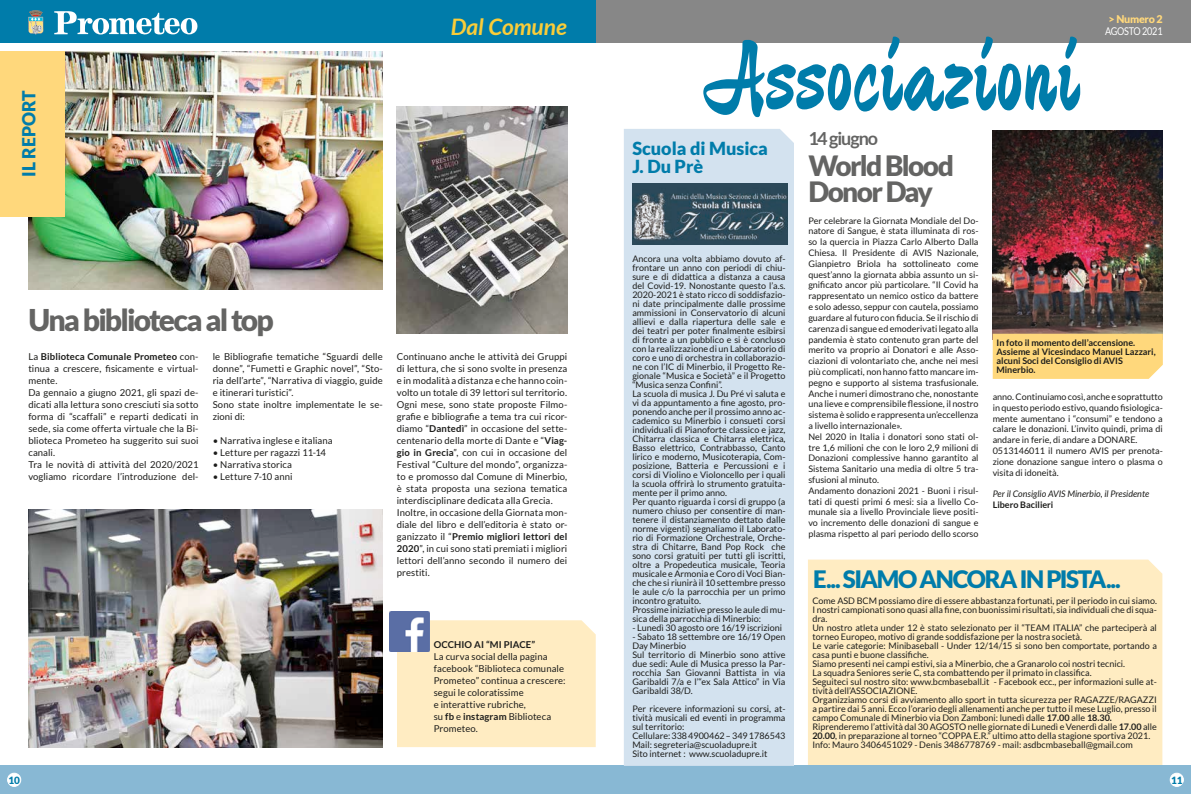
<style>
.page{position:relative;width:1191px;height:794px;background:#fff}
.page>*{position:absolute;margin:0;border:0;box-sizing:border-box;transform-origin:0 0}
.t1{font:100px "Devonshire";color:#007caa}
.t2{font:900 30px "Lato";letter-spacing:-.065em;color:#646463}
.t3{font:900 28px/26.8px "Lato";letter-spacing:-.06em;color:#646463}
.t4{font:900 24px "Lato";letter-spacing:-.06em;color:#007caa}
.t5{font:italic 700 22.7px "Lato";color:#facd39}
.t6{font:900 18px/18px "Lato";color:#007caa}
.t7{font:700 18px "Lato";letter-spacing:-.06em;color:#646463}
.t8{font:10.7px "Lato";letter-spacing:-.025em;color:#fff;scale:.85 1}
.t9{font:900 10.7px "Lato";letter-spacing:-.025em;color:#ffd87c}
.t10{font:900 10px "Lato";color:#007caa}
.t11{font:9.5px/12px "Lato";letter-spacing:.01em;color:#1d1d1b}
.t12{font:700 9.5px "Lato";letter-spacing:.005em;color:#1d1d1b}
.t13{font:9px/9px "Lato";color:#1d1d1b}
.t14{font:700 9px/9px "Lato";color:#1d1d1b}
.t15{font:italic 9px "Lato";color:#1d1d1b}
.s1{font-weight:700}
</style>
<div class="page">
<img style="left:28px;top:51px;width:355px;height:238px">
<div style="left:808px;top:559px;width:354px;height:207px;background:#ffecc2"></div>
<div style="left:397px;top:620px;width:199px;height:127px;background:#ffecc2"></div>
<div style="left:595px;top:0;width:596px;height:43px;background:#878787"></div>
<div style="left:0;top:766px;width:595px;height:28px;background:#88b8d4"></div>
<div style="left:8px;top:773px;width:13px;height:13px;background:#fff;border-radius:50%"></div>
<div style="left:7px;top:772px;width:14px;height:15px;border:1px solid #fff;border-radius:50%"></div>
<div style="left:596px;top:766px;width:595px;height:28px;background:#88b8d4"></div>
<div style="left:1170px;top:773px;width:13px;height:13px;background:#fff;border-radius:50%"></div>
<div style="left:1169px;top:772px;width:14px;height:15px;border:1px solid #fff;border-radius:50%"></div>
<div style="left:624px;top:129px;width:170px;height:637px;background:#d3e2ef"></div>
<img style="left:632px;top:184px;width:155px;height:60px">
<img style="left:992px;top:130px;width:170px;height:204px">
<div style="left:992px;top:334px;width:170px;height:45px;background:#ffd87c"></div>
<div style="left:0;top:51px;width:64px;height:165px;background:#ffd87c"></div>
<div style="left:0;top:0;width:595px;height:43px;background:#007caa"></div>
<svg style="left:54px;top:11px;width:144px;height:24px"></svg>
<svg style="left:28px;top:10px;width:16px;height:25px"></svg>
<img style="left:28px;top:509px;width:355px;height:238px">
<img style="left:397px;top:106px;width:170px;height:228px">
<img style="left:390px;top:611px;width:40px;height:40px">
<h3 class="t6" style="left:20px;top:177px;width:88px;rotate:-90deg">IL REPORT</h3>
<h3 class="t5" style="left:451px;top:13px;width:117px">Dal Comune</h3>
<h2 class="t2" style="left:28px;top:302px;width:247px">Una biblioteca al top</h2>
<p class="t11" style="left:28px;top:350px;width:172px">La <span class="s1">Biblioteca Comunale Prometeo</span> con&shy;tinua a crescere, fisicamente e virtual&shy;mente.<br>Da gennaio a giugno 2021, gli spazi de&shy;dicati alla lettura sono cresciuti sia sotto forma di “scaffali” e reparti dedicati in sede, sia come offerta virtuale che la Bi&shy;blioteca Prometeo ha suggerito sui suoi canali.<br>Tra le novità di attività del 2020/2021 vogliamo ricordare l’introduzione del-</p>
<p class="t11" style="left:213px;top:350px;width:172px">le Bibliografie tematiche “Sguardi delle donne”, “Fumetti e Graphic novel”, “Sto&shy;ria dell’arte”, “Narrativa di viaggio, guide e itinerari turistici”.<br>Sono state inoltre implementate le se&shy;zioni di:</p>
<p class="t11" style="left:213px;top:434px;width:121px">• Narrativa inglese e italiana</p>
<p class="t11" style="left:213px;top:446px;width:115px">• Letture per ragazzi 11-14</p>
<p class="t11" style="left:213px;top:458px;width:81px">• Narrativa storica</p>
<p class="t11" style="left:213px;top:470px;width:81px">• Letture 7-10 anni</p>
<p class="t11" style="left:397px;top:350px;width:172px">Continuano anche le attività dei Gruppi di lettura, che si sono svolte in presenza e in modalità a distanza e che hanno coin&shy;volto un totale di 39 lettori sul territorio.<br>Ogni mese, sono state proposte Filmo&shy;grafie e bibliografie a tema tra cui ricor&shy;diamo “<span class="s1">Dantedì</span>” in occasione del sette&shy;centenario della morte di Dante e “<span class="s1">Viag&shy;gio in Grecia</span>”, con cui in occasione del Festival “Culture del mondo”, organizza&shy;to e promosso dal Comune di Minerbio, è stata proposta una seziona tematica interdisciplinare dedicata alla Grecia.<br>Inoltre, in occasione della Giornata mon&shy;diale del libro e dell’editoria è stato or&shy;ganizzato il “<span class="s1">Premio migliori lettori del 2020</span>”, in cui sono stati premiati i migliori lettori dell’anno secondo il numero dei prestiti.</p>
<p class="t12" style="left:434px;top:638px;width:103px">OCCHIO AI “MI PIACE”</p>
<p class="t11" style="left:434px;top:650px;width:133px">La curva social della pagina facebook “Biblioteca comunale<br>Prometeo” continua a crescere: segui le coloratissime<br>e interattive rubriche,<br>su <span class="s1">fb</span> e <span class="s1">instagram</span> Biblioteca<br>Prometeo.</p>
<p class="t9" style="left:1108px;top:13px;width:55px">&gt; Numero 2</p>
<h1 class="t1" style="left:706px;top:11px;width:375px">Associazioni</h1>
<h3 class="t6" style="left:632px;top:139px;width:137px">Scuola di Musica<br>J. Du Prè</h3>
<h3 class="t7" style="left:808px;top:128px;width:71px">14 giugno</h3>
<h3 class="t3" style="left:808px;top:151px;width:147px">World Blood<br>Donor Day</h3>
<p class="t8" style="left:1105px;top:25px;width:69px">AGOSTO 2021</p>
<p class="t13" style="left:632px;top:254px;width:155px">Ancora una volta abbiamo dovuto af&shy;frontare un anno con periodi di chiu&shy;sure e di didattica a distanza a causa del Covid-19. Nonostante questo l’a.s.<br>2020-2021 è stato ricco di soddisfazio&shy;ni date principalmente dalle prossime ammissioni in Conservatorio di alcuni allievi e dalla riapertura delle sale e dei teatri per poter finalmente esibirsi di fronte a un pubblico e si è concluso con la realizzazione di un Laboratorio di coro e uno di orchestra in collaborazio&shy;ne con l’IC di Minerbio, il Progetto Re&shy;gionale “Musica e Società” e il Progetto “Musica senza Confini”.<br>La scuola di musica J. Du Pré vi saluta e vi da appuntamento a fine agosto, pro&shy;ponendo anche per il prossimo anno ac&shy;cademico su Minerbio i consueti corsi individuali di Pianoforte classico e jazz, Chitarra classica e Chitarra elettrica, Basso elettrico, Contrabbasso, Canto lirico e moderno, Musicoterapia, Com&shy;posizione, Batteria e Percussioni e i corsi di Violino e Violoncello per i quali la scuola offrirà lo strumento gratuita&shy;mente per il primo anno.<br>Per quanto riguarda i corsi di gruppo (a numero chiuso per consentire di man&shy;tenere il distanziamento dettato dalle norme vigenti) segnaliamo il Laborato&shy;rio di Formazione Orchestrale, Orche&shy;stra di Chitarre, Band Pop Rock che sono corsi gratuiti per tutti gli iscritti, oltre a Propedeutica musicale, Teoria musicale e Armonia e Coro di Voci Bian&shy;che che si riunirà il 10 settembre presso le aule c/o la parrocchia per un primo incontro gratuito.<br>Prossime iniziative presso le aule di mu&shy;sica della parrocchia di Minerbio:</p>
<p class="t13" style="left:632px;top:623px;width:151px">- Lunedì 30 agosto ore 16/19 iscrizioni</p>
<p class="t13" style="left:632px;top:632px;width:155px">- Sabato 18 settembre ore 16/19 Open<br>Day Minerbio<br>Sul territorio di Minerbio sono attive due sedi: Aule di Musica presso la Par&shy;rocchia San Giovanni Battista in via<br>Garibaldi 7/a e l’“ex Sala Attico” in Via<br>Garibaldi 38/D.</p>
<p class="t13" style="left:632px;top:704px;width:155px">Per ricevere informazioni su corsi, at&shy;tività musicali ed eventi in programma sul territorio:<br>Cellulare: 338 4900462 – 349 1786543<br>Mail: segreteria@scuoladupre.it<br>Sito internet : www.scuoladupre.it</p>
<p class="t13" style="left:808px;top:215px;width:172px;line-height:10.8px">Per celebrare la Giornata Mondiale del Do&shy;natore di Sangue, è stata illuminata di ros&shy;so la quercia in Piazza Carlo Alberto Dalla Chiesa. Il Presidente di AVIS Nazionale, Gianpietro Briola ha sottolineato come quest’anno la giornata abbia assunto un si&shy;gnificato ancor più particolare. “Il Covid ha rappresentato un nemico ostico da battere e solo adesso, seppur con cautela, possiamo guardare al futuro con fiducia. Se il rischio di carenza di sangue ed emoderivati legato alla pandemia è stato contenuto gran parte del merito va proprio ai Donatori e alle Asso&shy;ciazioni di volontariato che, anche nei mesi più complicati, non hanno fatto mancare im&shy;pegno e supporto al sistema trasfusionale.<br>Anche i numeri dimostrano che, nonostante una lieve e comprensibile flessione, il nostro sistema è solido e rappresenta un’eccellenza a livello internazionale».<br>Nel 2020 in Italia i donatori sono stati ol&shy;tre 1,6 milioni che con le loro 2,9 milioni di Donazioni complessive hanno garantito al Sistema Sanitario una media di oltre 5 tra&shy;sfusioni al minuto.<br>Andamento donazioni 2021 - Buoni i risul&shy;tati di questi primi 6 mesi: sia a livello Co&shy;munale sia a livello Provinciale lieve positi&shy;vo incremento delle donazioni di sangue e plasma rispetto al pari periodo dello scorso</p>
<p class="t14" style="left:996px;top:338px;width:161px">In foto il momento dell’accensione.<br>Assieme al Vicesindaco Manuel Lazzari, alcuni Soci del Consiglio di AVIS<br>Minerbio.</p>
<p class="t13" style="left:992px;top:391px;width:172px;line-height:10.8px">anno. Continuiamo così, anche e soprattutto in questo periodo estivo, quando fisiologica&shy;mente aumentano i “consumi” e tendono a calare le donazioni. L’invito quindi, prima di andare in ferie, di andare a DONARE.<br>0513146011 il numero AVIS per prenota&shy;zione donazione sangue intero o plasma o visita di idoneità.</p>
<p class="t15" style="left:992px;top:489px;width:158px">Per il Consiglio AVIS Minerbio, il Presidente</p>
<p class="t14" style="left:992px;top:500px;width:62px">Libero Bacilieri</p>
<h3 class="t4" style="left:813px;top:565px;width:309px">E... SIAMO ANCORA IN PISTA...</h3>
<p class="t13" style="left:812px;top:596px;width:346px">Come ASD BCM possiamo dire di essere abbastanza fortunati, per il periodo in cui siamo.<br>I nostri campionati sono quasi alla fine, con buonissimi risultati, sia individuali che di squa&shy;dra.<br>Un nostro atleta under 12 è stato selezionato per il “TEAM ITALIA” che parteciperà al torneo Europeo, motivo di grande soddisfazione per la nostra società.<br>Le varie categorie: Minibaseball - Under 12/14/15 si sono ben comportate, portando a casa punti e buone classifiche.<br>Siamo presenti nei campi estivi, sia a Minerbio, che a Granarolo coi nostri tecnici.<br>La squadra Seniores serie C, sta combattendo per il primato in classifica.<br>Seguiteci sul nostro sito: www.bcmbaseball.it - Facebook ecc., per informazioni sulle at&shy;tività dell’ASSOCIAZIONE.<br>Organizziamo corsi di avviamento allo sport in tutta sicurezza per RAGAZZE/RAGAZZI a partire dai 5 anni. Ecco l’orario degli allenamenti anche per tutto il mese Luglio, presso il campo Comunale di Minerbio via Don Zamboni: lunedì dalle <span class="s1">17.00</span> alle <span class="s1">18.30.<br></span>Riprenderemo l’attività dal 30 AGOSTO nelle giornate di Lunedì e Venerdì dalle <span class="s1">17.00</span> alle <span class="s1">20.00</span>, in preparazione al torneo “COPPA E.R.” ultimo atto della stagione sportiva 2021.<br>Info: Mauro 3406451029 - Denis 3486778769 - mail: asdbcmbaseball@gmail.com</p>
<p class="t10" style="left:8px;top:774px;width:13px">10</p>
<p class="t10" style="left:1171px;top:774px;width:13px">11</p>
</div>
